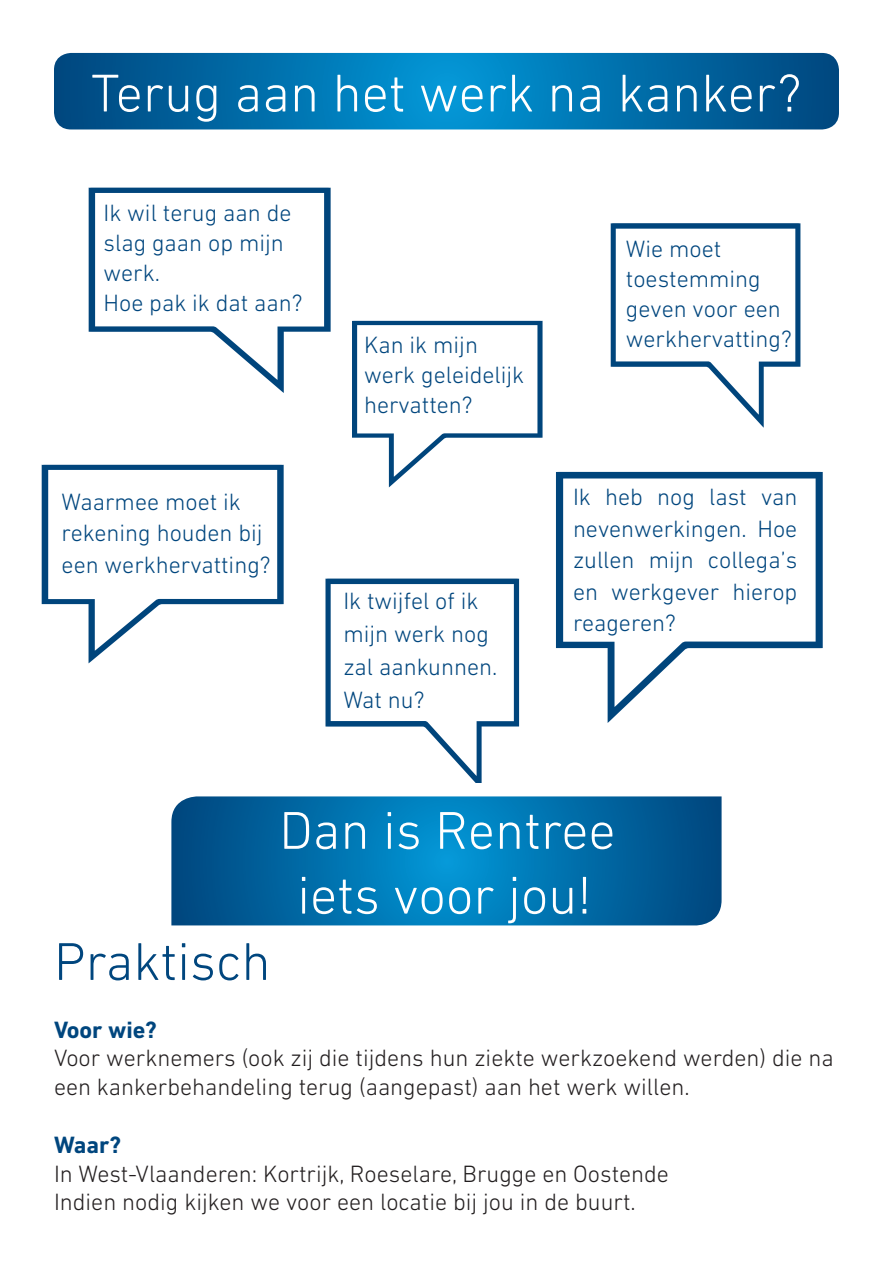
<style>
.page{position:relative;width:893px;height:1263px;background:#fff}
.page>*{position:absolute;margin:0;border:0;box-sizing:border-box;transform-origin:0 0}
.t1{font:300 54px/64.8px "DIN Next LT Pro";color:#fff;text-align:center}
.t2{font:300 54px "DIN Next LT Pro";color:#00467e}
.t3{font:300 24px/30px "DIN Next LT Pro";color:#00467e}
.t4{font:300 24px/28.8px "DIN Next LT Pro";color:#231f20}
.t5{font:700 24px "DIN Next LT Pro";color:#00467e}
</style>
<div class="page">
<svg style="left:556px;top:472px;width:267px;height:251px"></svg>
<svg style="left:557px;top:471px;width:265px;height:1px"></svg>
<svg style="left:325px;top:578px;width:194px;height:205px"></svg>
<svg style="left:611px;top:223px;width:189px;height:205px"></svg>
<svg style="left:89px;top:188px;width:242px;height:205px"></svg>
<svg style="left:89px;top:187px;width:242px;height:1px"></svg>
<svg style="left:42px;top:465px;width:242px;height:198px"></svg>
<svg style="left:42px;top:464px;width:242px;height:1px"></svg>
<svg style="left:54px;top:53px;width:785px;height:76px;background:#016da9"></svg>
<svg style="left:171px;top:796px;width:551px;height:129px;background:#026ca7"></svg>
<svg style="left:352px;top:320px;width:191px;height:167px"></svg>
<p class="t1" style="left:91px;top:60px;width:712px">Terug aan het werk na kanker?</p>
<p class="t3" style="left:104px;top:198px;width:189px">Ik wil terug aan de slag gaan op mijn werk.</p>
<p class="t3" style="left:104px;top:288px;width:201px">Hoe pak ik dat aan?</p>
<p class="t3" style="left:364px;top:330px;width:162px">Kan ik mijn werk geleidelijk hervatten?</p>
<p class="t3" style="left:626px;top:234px;width:167px">Wie moet toestemming geven voor een werkhervatting?</p>
<p class="t3" style="left:62px;top:485px;width:210px;line-height:31.5px">Waarmee moet ik rekening houden bij een werkhervatting?</p>
<p class="t3" style="left:573px;top:481px;width:226px;line-height:31.5px;text-align:justify">Ik heb nog last van nevenwerkingen. Hoe zullen mijn collega’s en werkgever hierop reageren?</p>
<p class="t3" style="left:343px;top:584px;width:155px;line-height:33px">Ik twijfel of ik mijn werk nog zal aankunnen.</p>
<p class="t3" style="left:343px;top:684px;width:83px">Wat nu?</p>
<p class="t2" style="left:54px;top:930px;width:218px">Praktisch</p>
<p class="t1" style="left:279px;top:797px;width:338px">Dan is Rentree iets voor jou!</p>
<p class="t5" style="left:54px;top:1015px;width:104px">Voor wie?</p>
<p class="t4" style="left:54px;top:1043px;width:781px">Voor werknemers (ook zij die tijdens hun ziekte werkzoekend werden) die na een kankerbehandeling terug (aangepast) aan het werk willen.</p>
<p class="t5" style="left:54px;top:1130px;width:69px">Waar?</p>
<p class="t4" style="left:54px;top:1159px;width:616px">In West-Vlaanderen: Kortrijk, Roeselare, Brugge en Oostende</p>
<p class="t4" style="left:54px;top:1187px;width:583px">Indien nodig kijken we voor een locatie bij jou in de buurt.</p>
</div>
